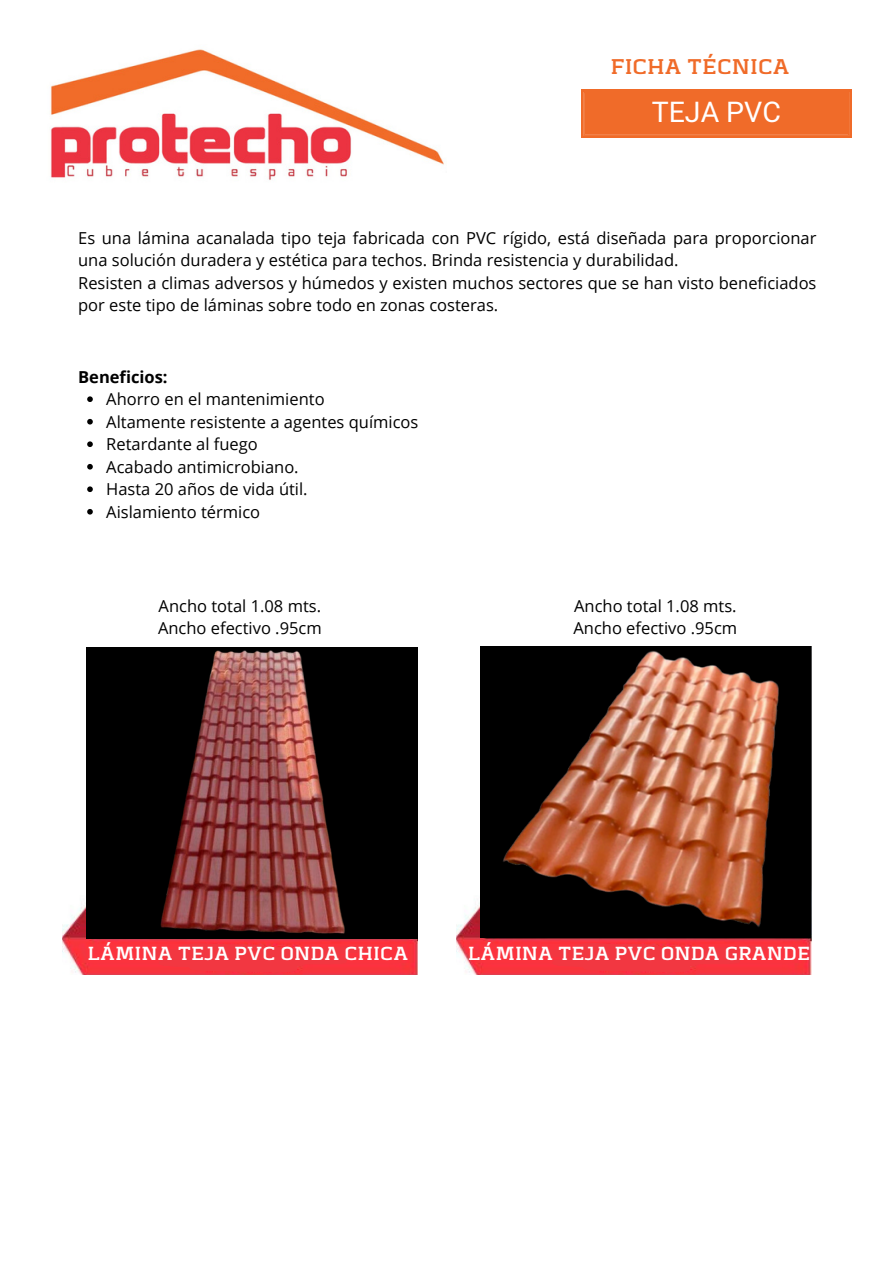
<style>
.page{position:relative;width:894px;height:1264px;background:#fff}
.page>*{position:absolute;margin:0;border:0;box-sizing:border-box;transform-origin:0 0}
.t1{font:28.5px "Araboto";color:#fff}
.t2{font:27px "Abula";color:#f06b29}
.t3{font:24px "Abula";color:#fff}
.t4{font:16.5px/22.5px "Open Sans";color:#000}
.t5{font:700 16.5px "Open Sans";color:#000}
</style>
<div class="page">
<img style="left:50px;top:49px;width:394px;height:131px">
<img style="left:62px;top:903px;width:355px;height:71px">
<svg style="left:149px;top:943px;width:164px;height:29px;background:#f3353f"></svg>
<div style="left:86px;top:647px;width:331px;height:291px;background:#000"></div>
<div style="left:581px;top:90px;width:270px;height:48px;background:#f06b29"></div>
<svg style="left:583px;top:92px;width:266px;height:44px"></svg>
<img style="left:160px;top:650px;width:185px;height:284px">
<img style="left:456px;top:903px;width:354px;height:71px">
<svg style="left:542px;top:943px;width:164px;height:29px;background:#f3353f"></svg>
<div style="left:480px;top:646px;width:330px;height:291px;background:#000"></div>
<img style="left:503px;top:651px;width:276px;height:276px">
<svg style="left:87px;top:396px;width:6px;height:6px"></svg>
<svg style="left:87px;top:419px;width:6px;height:5px"></svg>
<svg style="left:87px;top:441px;width:6px;height:6px"></svg>
<svg style="left:87px;top:464px;width:6px;height:5px"></svg>
<svg style="left:87px;top:486px;width:6px;height:6px"></svg>
<svg style="left:87px;top:509px;width:6px;height:5px"></svg>
<p class="t2" style="left:610px;top:54px;width:180px">FICHA TÉCNICA</p>
<p class="t1" style="left:651px;top:95px;width:131px">TEJA PVC</p>
<p class="t4" style="left:78px;top:226px;width:739px">Es una lámina acanalada tipo teja fabricada con PVC rígido, está diseñada para proporcionar una solución duradera y estética para techos. Brinda resistencia y durabilidad.</p>
<p class="t4" style="left:78px;top:271px;width:739px">Resisten a climas adversos y húmedos y existen muchos sectores que se han visto beneficiados por este tipo de láminas sobre todo en zonas costeras.</p>
<p class="t5" style="left:78px;top:365px;width:91px">Beneficios:</p>
<p class="t4" style="left:106px;top:388px;width:220px">Ahorro en el mantenimiento</p>
<p class="t4" style="left:106px;top:410px;width:313px">Altamente resistente a agentes químicos</p>
<p class="t4" style="left:106px;top:433px;width:153px">Retardante al fuego</p>
<p class="t4" style="left:106px;top:455px;width:194px">Acabado antimicrobiano.</p>
<p class="t4" style="left:106px;top:478px;width:203px">Hasta 20 años de vida útil.</p>
<p class="t4" style="left:106px;top:500px;width:155px">Aislamiento térmico</p>
<h2 class="t4" style="left:159px;top:594px;width:164px">Ancho total 1.08 mts.</h2>
<p class="t4" style="left:158px;top:616px;width:165px">Ancho efectivo .95cm</p>
<p class="t4" style="left:574px;top:594px;width:164px">Ancho total 1.08 mts.</p>
<p class="t4" style="left:573px;top:616px;width:165px">Ancho efectivo .95cm</p>
<h3 class="t3" style="left:87px;top:941px;width:322px">LÁMINA TEJA PVC ONDA CHICA</h3>
<p class="t3" style="left:468px;top:941px;width:344px">LÁMINA TEJA PVC ONDA GRANDE</p>
</div>
